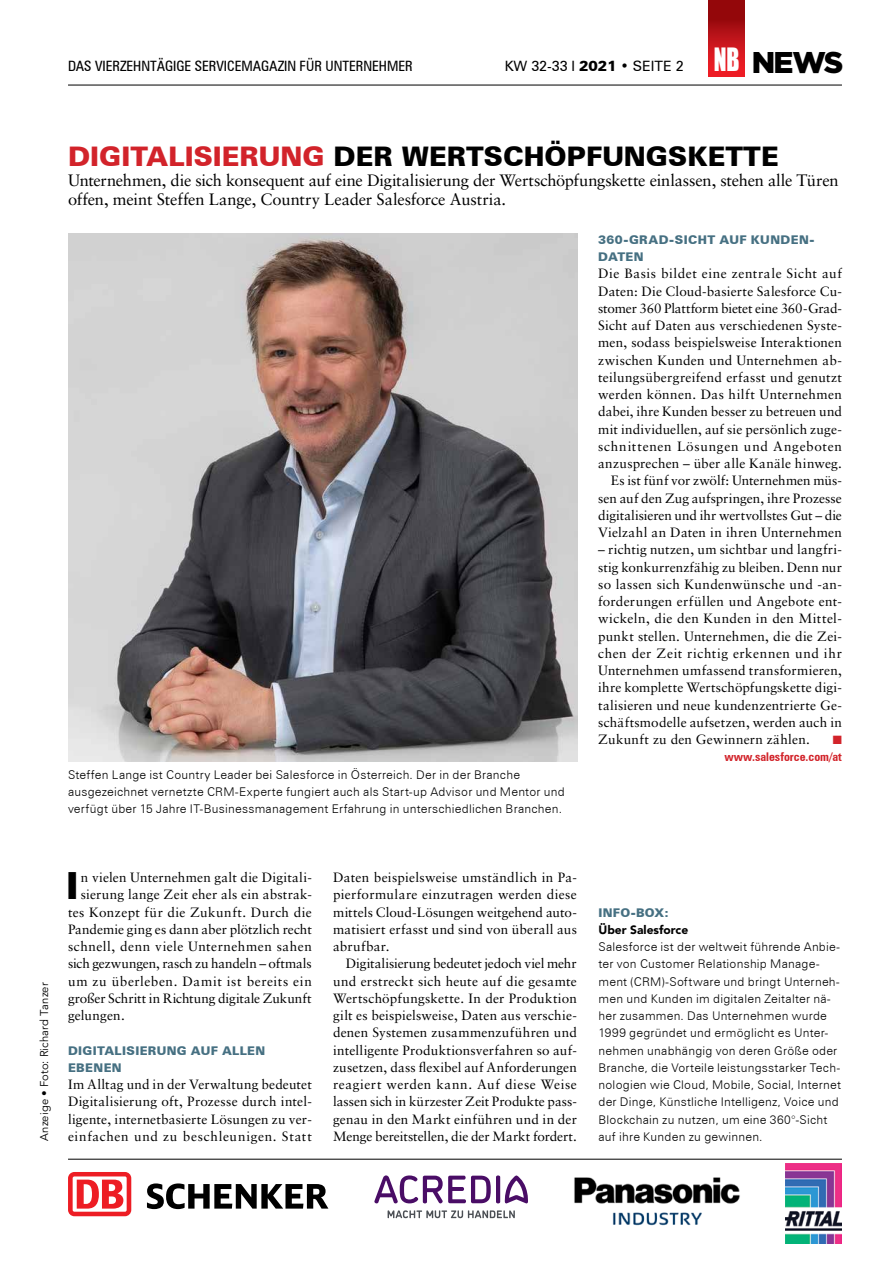
<style>
.page{position:relative;width:893px;height:1263px;background:#fff}
.page>*{position:absolute;margin:0;border:0;box-sizing:border-box;transform-origin:0 0}
.t1{font:900 37.5px "Zurich BT";color:#000}
.t2{font:900 27px "Zurich BT";color:#000}
.t3{font:16.5px/19.5px "Sabon LT Std";letter-spacing:-.015em;color:#000}
.t4{font:condensed 14.25px "Zurich BT";color:#000}
.t5{font:14.25px "Zurich BT";color:#000}
.t6{font:13.5px/17.2px "Sabon LT Std";letter-spacing:.015em;color:#000;text-align:justify}
.t7{font:13.5px "Sabon LT Std";letter-spacing:.035em;color:#000}
.t8{font:13.5px "Sabon LT Std";letter-spacing:-.01em;color:#000}
.t9{font:13.5px "Sabon LT Std";letter-spacing:.04em;color:#000}
.t10{font:300 12px/17.2px "Zurich BT";letter-spacing:.02em;color:#000}
.t11{font:900 12px/17.2px "Zurich BT";letter-spacing:.03em;color:#467082}
.t12{font:700 condensed 12px "Zurich BT";color:#d2232a}
.t13{font:900 12px "Avenir LT Std";color:#000}
.t14{font:12px "Zapf Dingbats Std";color:#d2232a}
.t15{font:11.25px "Avenir LT Std";letter-spacing:.015em;color:#000}
.s1{font-weight:900}
.s2{font-family:"Impact";font-size:29.55px;color:#fff}
.s3{font-family:"Gotham";font-weight:900;font-size:30px}
.s4{color:#d2232a}
</style>
<div class="page">
<div style="left:708px;top:0;width:36px;height:76px;background:linear-gradient(to bottom,#830407,#f62029)"></div>
<hr style="left:68px;top:85px;width:774px;height:1px;background:#000">
<img style="left:786px;top:1164px;width:56px;height:79px">
<div style="left:68px;top:1172px;width:63px;height:44px;background:#ed1d24;border-radius:6px"></div>
<div style="left:73px;top:1176px;width:54px;height:36px;background:#fff;border-radius:2px"></div>
<svg style="left:77px;top:1179px;width:46px;height:29px"></svg>
<svg style="left:147px;top:1183px;width:181px;height:26px"></svg>
<svg style="left:388px;top:1210px;width:127px;height:8px"></svg>
<svg style="left:374px;top:1175px;width:117px;height:28px"></svg>
<hr style="left:496px;top:1175px;width:4px;height:28px;background:#4a0d66;border-radius:2px">
<svg style="left:504px;top:1175px;width:24px;height:28px"></svg>
<hr style="left:68px;top:1159px;width:774px;height:1px;background:#000">
<img style="left:574px;top:1177px;width:166px;height:49px">
<img style="left:68px;top:234px;width:510px;height:527px">
<p class="t4" style="left:68px;top:57px;width:346px">DAS VIERZEHNTÄGIGE SERVICEMAGAZIN FÜR UNTERNEHMER</p>
<p class="t5" style="left:505px;top:57px;width:340px">KW 32-33 l <span class="s1">2021</span> • SEITE 2 <span class="s2">NB</span> <span class="s3">NEWS</span></p>
<h2 class="t2" style="left:68px;top:140px;width:712px"><span class="s4">DIGITALISIERUNG</span> DER WERTSCHÖPFUNGSKETTE</h2>
<p class="t3" style="left:68px;top:170px;width:772px">Unternehmen, die sich konsequent auf eine Digitalisierung der Wertschöpfungskette einlassen, stehen alle Türen offen, meint Steffen Lange, Country Leader Salesforce Austria.</p>
<p class="t10" style="left:68px;top:765px;width:498px">Steffen Lange ist Country Leader bei Salesforce in Österreich. Der in der Branche ausgezeichnet vernetzte CRM-Experte fungiert auch als Start-up Advisor und Mentor und verfügt über 15 Jahre IT-Businessmanagement Erfahrung in unterschiedlichen Branchen.</p>
<p class="t11" style="left:598px;top:231px;width:218px">360-GRAD-SICHT AUF KUNDEN-<br>DATEN</p>
<p class="t6" style="left:598px;top:265px;width:245px;text-align:right">Die Basis bildet eine zentrale Sicht auf Daten: Die Cloud-basierte Salesforce Cu&shy;stomer 360 Plattform bietet eine 360-Grad-Sicht auf Daten aus verschiedenen Syste&shy;men, sodass beispielsweise Interaktionen zwischen Kunden und Unternehmen ab&shy;teilungsübergreifend erfasst und genutzt werden können. Das hilft Unternehmen dabei, ihre Kunden besser zu betreuen und mit individuellen, auf sie persönlich zuge&shy;schnittenen Lösungen und Angeboten anzusprechen – über alle Kanäle hinweg.<br>Es ist fünf vor zwölf: Unternehmen müs&shy;sen auf den Zug aufspringen, ihre Prozesse digitalisieren und ihr wertvollstes Gut – die Vielzahl an Daten in ihren Unternehmen</p>
<p class="t6" style="left:598px;top:541px;width:245px">– richtig nutzen, um sichtbar und langfri&shy;stig konkurrenzfähig zu bleiben. Denn nur so lassen sich Kundenwünsche und -an&shy;forderungen erfüllen und Angebote ent&shy;wickeln, die den Kunden in den Mittel&shy;punkt stellen. Unternehmen, die die Zei&shy;chen der Zeit richtig erkennen und ihr Unternehmen umfassend transformieren, ihre komplette Wertschöpfungskette digi&shy;talisieren und neue kundenzentrierte Ge&shy;schäftsmodelle aufsetzen, werden auch in Zukunft zu den Gewinnern zählen.</p>
<p class="t14" style="left:833px;top:734px;width:11px">■</p>
<p class="t12" style="left:724px;top:750px;width:119px">www.salesforce.com/at</p>
<p class="t15" style="left:38px;top:1141px;width:160px;rotate:-90deg">Anzeige • Foto: Richard Tanzer</p>
<h1 class="t1" style="left:66px;top:863px;width:14px">I</h1>
<p class="t6" style="left:81px;top:869px;width:232px">n vielen Unternehmen galt die Digitali-</p>
<p class="t6" style="left:81px;top:886px;width:232px">sierung lange Zeit eher als ein abstrak-</p>
<p class="t7" style="left:68px;top:904px;width:245px">tes Konzept für die Zukunft. Durch die</p>
<p class="t6" style="left:68px;top:920px;width:245px">Pandemie ging es dann aber plötzlich recht</p>
<p class="t7" style="left:68px;top:938px;width:245px">schnell, denn viele Unternehmen sahen</p>
<p class="t8" style="left:68px;top:956px;width:245px">sich gezwungen, rasch zu handeln – oftmals</p>
<p class="t9" style="left:68px;top:973px;width:245px">um zu überleben. Damit ist bereits ein</p>
<p class="t6" style="left:68px;top:989px;width:245px">großer Schritt in Richtung digitale Zukunft</p>
<p class="t6" style="left:68px;top:1007px;width:58px">gelungen.</p>
<p class="t11" style="left:68px;top:1042px;width:199px">DIGITALISIERUNG AUF ALLEN<br>EBENEN</p>
<p class="t6" style="left:68px;top:1076px;width:245px">Im Alltag und in der Verwaltung bedeutet Digitalisierung oft, Prozesse durch intel&shy;ligente, internetbasierte Lösungen zu ver&shy;einfachen und zu beschleunigen. Statt</p>
<p class="t6" style="left:333px;top:869px;width:245px">Daten beispielsweise umständlich in Pa&shy;pierformulare einzutragen werden diese mittels Cloud-Lösungen weitgehend auto&shy;matisiert erfasst und sind von überall aus abrufbar.</p>
<p class="t6" style="left:333px;top:955px;width:245px;text-indent:13px">Digitalisierung bedeutet jedoch viel mehr und erstreckt sich heute auf die gesamte Wertschöpfungskette. In der Produktion gilt es beispielsweise, Daten aus verschie&shy;denen Systemen zusammenzuführen und intelligente Produktionsverfahren so auf&shy;zusetzen, dass flexibel auf Anforderungen reagiert werden kann. Auf diese Weise lassen sich in kürzester Zeit Produkte pass&shy;genau in den Markt einführen und in der Menge bereitstellen, die der Markt fordert.</p>
<p class="t11" style="left:598px;top:904px;width:72px">INFO-BOX:</p>
<p class="t13" style="left:598px;top:922px;width:91px">Über Salesforce</p>
<p class="t10" style="left:598px;top:938px;width:244px">Salesforce ist der weltweit führende Anbie&shy;ter von Customer Relationship Manage&shy;ment (CRM)-Software und bringt Unterneh&shy;men und Kunden im digitalen Zeitalter nä&shy;her zusammen. Das Unternehmen wurde 1999 gegründet und ermöglicht es Unter&shy;nehmen unabhängig von deren Größe oder Branche, die Vorteile leistungsstarker Tech&shy;nologien wie Cloud, Mobile, Social, Internet der Dinge, Künstliche Intelligenz, Voice und Blockchain zu nutzen, um eine 360°-Sicht auf ihre Kunden zu gewinnen.</p>
</div>
